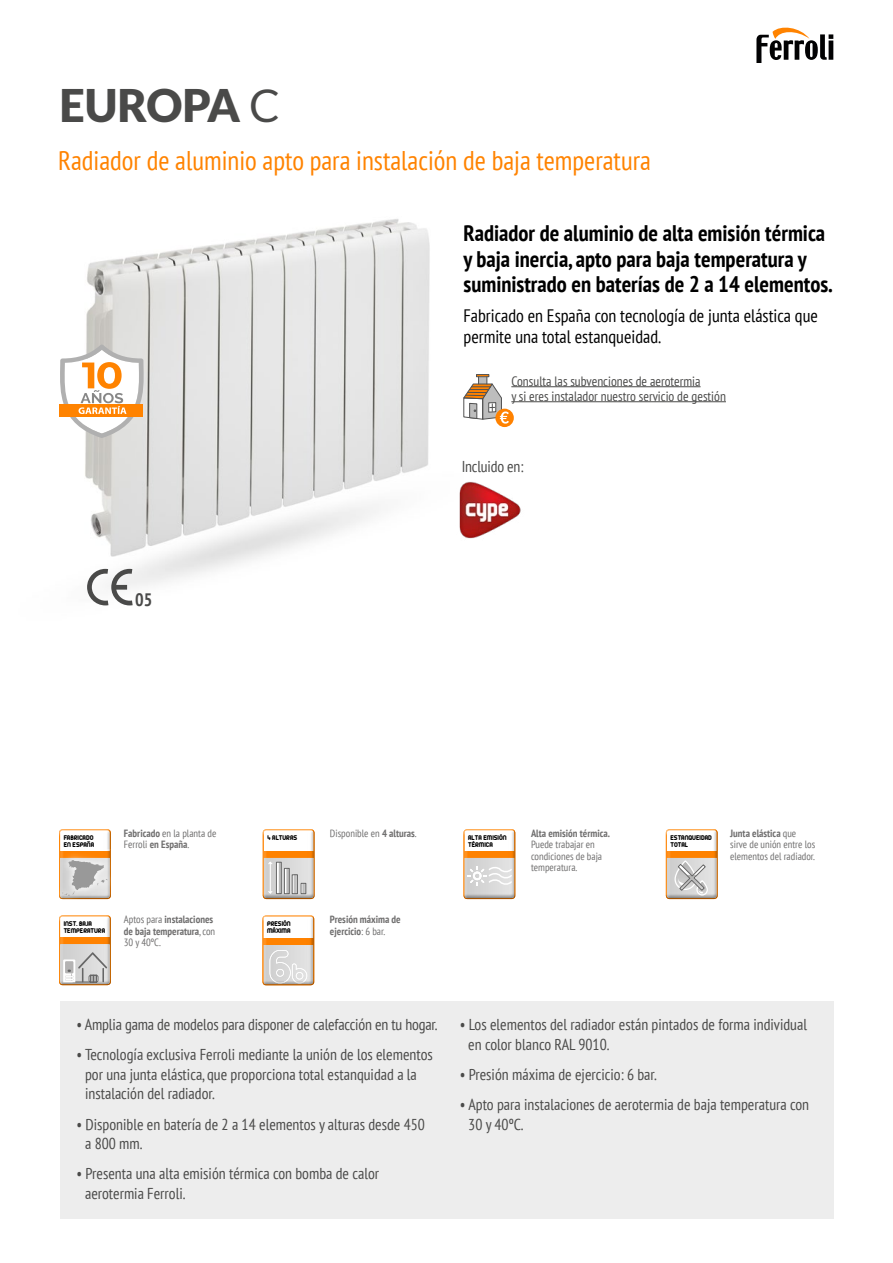
<style>
.page{position:relative;width:893px;height:1263px;background:#fff}
.page>*{position:absolute;margin:0;border:0;box-sizing:border-box;transform-origin:0 0}
.Titulo{font:900 45px "Lato";color:#4a4a49}
.Titulo-2{font:condensed 27px "PT Sans";color:#ff8300}
.Entradilla{font:700 condensed 22.5px/25.5px "PT Sans";color:#000}
.TEXTO_GENERAL{font:condensed 18px/21px "PT Sans";color:#000}
.TEXTO_GENERAL-2{font:700 condensed 18px "PT Sans";color:#4a4a49}
.t1{font:condensed 15.75px/19.5px "PT Sans";color:#4a4a49}
.TEXTO_GENERAL-3{font:condensed 13.5px "PT Sans";color:#4a4a49}
.Texto_sellos{font:condensed 10.5px/11.2px "PT Sans";color:#706f6f}
.Texto_sellos-2{font:700 condensed 10.5px/11.2px "PT Sans";color:#706f6f}
.t2{font:7.5px/7.5px "z Arista";color:#000}
.s1{font-weight:400}
.s2{font-weight:700}
</style>
<div class="page">
<svg style="left:756px;top:28px;width:77px;height:34px"></svg>
<img style="left:85px;top:219px;width:345px;height:387px">
<div style="left:60px;top:1001px;width:773px;height:218px;background:#ededed"></div>
<svg style="left:59px;top:345px;width:86px;height:93px"></svg>
<svg style="left:87px;top:569px;width:46px;height:36px"></svg>
<svg style="left:59px;top:829px;width:52px;height:70px"></svg>
<svg style="left:263px;top:829px;width:52px;height:70px"></svg>
<div style="left:300px;top:883px;width:6px;height:11px;border:1px solid #666"></div>
<img style="left:294px;top:876px;width:2px;height:16px">
<div style="left:292px;top:874px;width:6px;height:20px;border:1px solid #666"></div>
<img style="left:286px;top:870px;width:2px;height:22px">
<div style="left:284px;top:868px;width:6px;height:26px;border:1px solid #666"></div>
<img style="left:262px;top:915px;width:52px;height:70px">
<img style="left:269px;top:950px;width:22px;height:33px">
<img style="left:292px;top:963px;width:15px;height:20px">
<svg style="left:666px;top:829px;width:52px;height:70px"></svg>
<svg style="left:463px;top:829px;width:52px;height:70px"></svg>
<svg style="left:59px;top:915px;width:52px;height:70px"></svg>
<img style="left:459px;top:482px;width:62px;height:57px">
<hr style="left:511px;top:386px;width:190px;height:1px;background:#4a4a49">
<hr style="left:511px;top:401px;width:215px;height:1px;background:#4a4a49">
<svg style="left:495px;top:409px;width:19px;height:18px"></svg>
<svg style="left:463px;top:374px;width:46px;height:50px"></svg>
<p class="Titulo" style="left:60px;top:79px;width:222px">EUROPA <span class="s1">C</span></p>
<p class="Titulo-2" style="left:58px;top:143px;width:594px">Radiador de aluminio apto para instalación de baja temperatura</p>
<p class="Entradilla" style="left:463px;top:220px;width:371px">Radiador de aluminio de alta emisión térmica y baja inercia, apto para baja temperatura y suministrado en baterías de 2 a 14 elementos.</p>
<p class="TEXTO_GENERAL" style="left:463px;top:304px;width:356px">Fabricado en España con tecnología de junta elástica que permite una total estanqueidad.</p>
<p class="TEXTO_GENERAL-3" style="left:511px;top:372px;width:191px">Consulta las subvenciones de aerotermia</p>
<p class="TEXTO_GENERAL-3" style="left:511px;top:387px;width:216px">y si eres instalador nuestro servicio de gestión</p>
<p class="TEXTO_GENERAL-2" style="left:135px;top:587px;width:19px">05</p>
<p class="t1" style="left:462px;top:456px;width:63px">Incluido en:</p>
<p class="Texto_sellos" style="left:124px;top:827px;width:94px"><span class="s2">Fabricado</span> en la planta de<br>Ferroli <span class="s2">en España</span>.</p>
<p class="Texto_sellos" style="left:330px;top:827px;width:88px">Disponible en <span class="s2">4 alturas</span>.</p>
<p class="Texto_sellos" style="left:531px;top:827px;width:80px"><span class="s2">Alta emisión térmica.<br></span>Puede trabajar en condiciones de baja temperatura.</p>
<p class="t2" style="left:468px;top:833px;width:40px">ALTA EMISIÓN<br>TÉRMICA</p>
<p class="t2" style="left:64px;top:833px;width:32px">FABRICADO<br>EN ESPAÑA</p>
<p class="t2" style="left:267px;top:833px;width:31px">4 ALTURAS</p>
<p class="t2" style="left:64px;top:919px;width:43px">INST. BAJA<br>TEMPERATURA</p>
<p class="Texto_sellos-2" style="left:124px;top:914px;width:93px"><span class="s1">Aptos para</span> instalaciones de baja temperatura<span class="s1">, con<br>30 y 40ºC.</span></p>
<p class="Texto_sellos-2" style="left:330px;top:914px;width:72px">Presión máxima de ejercicio<span class="s1">: 6 bar.</span></p>
<p class="t2" style="left:267px;top:920px;width:25px">PRESIÓN<br>MÁXIMA</p>
<p class="t2" style="left:670px;top:833px;width:43px">ESTANQUEIDAD<br>TOTAL</p>
<p class="Texto_sellos" style="left:730px;top:827px;width:87px"><span class="s2">Junta elástica</span> que sirve de unión entre los elementos del radiador.</p>
<p class="t1" style="left:77px;top:1014px;width:362px">• Amplia gama de modelos para disponer de calefacción en tu hogar.</p>
<p class="t1" style="left:85px;top:1045px;width:349px;text-indent:-9px">• Tecnología exclusiva Ferroli mediante la unión de los elementos por una junta elástica, que proporciona total estanquidad a la instalación del radiador.</p>
<p class="t1" style="left:85px;top:1114px;width:341px;text-indent:-9px">• Disponible en batería de 2 a 14 elementos y alturas desde 450 a 800 mm.</p>
<p class="t1" style="left:85px;top:1163px;width:296px;text-indent:-9px">• Presenta una alta emisión térmica con bomba de calor aerotermia Ferroli.</p>
<p class="t1" style="left:468px;top:1014px;width:340px;text-indent:-9px">• Los elementos del radiador están pintados de forma individual en color blanco RAL 9010.</p>
<p class="t1" style="left:460px;top:1064px;width:198px">• Presión máxima de ejercicio: 6 bar.</p>
<p class="t1" style="left:468px;top:1094px;width:342px;text-indent:-9px">• Apto para instalaciones de aerotermia de baja temperatura con<br>30 y 40ºC.</p>
</div>
